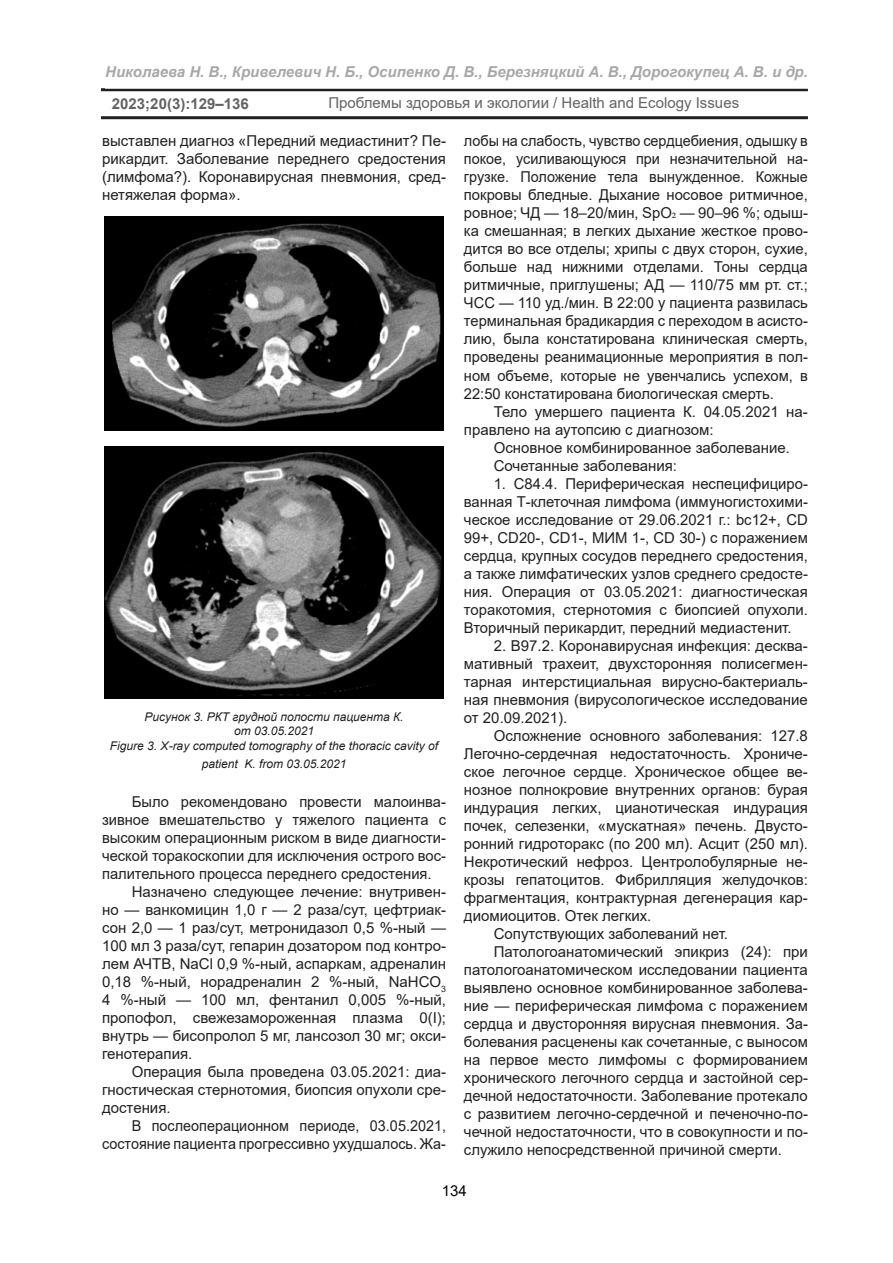
<style>
.page{position:relative;width:893px;height:1263px;background:#fff}
.page>*{position:absolute;margin:0;border:0;box-sizing:border-box;transform-origin:0 0}
.ТЕКСТ{font:15px/18px "Arial";color:#231f20;text-align:justify}
.ТЕКСТ-2{font:15px/18px "Arial";color:#231f20;text-align:right;scale:.96 1}
.t1{font:italic 700 15px "Arial";color:#808285}
.t2{font:700 15px "Arial";color:#231f20}
.t3{font:15px "Arial";color:#000}
.ТЕКСТ-3{font:italic 12px/14.4px "Arial";color:#231f20;text-align:center}
.s1{font-family:"Times New Roman"}
</style>
<div class="page">
<hr style="left:101px;top:116px;width:707px;height:3px;background:#231f20">
<hr style="left:101px;top:88px;width:707px;height:3px;background:#231f20">
<img style="left:104px;top:216px;width:340px;height:214px">
<img style="left:104px;top:446px;width:340px;height:252px">
<p class="t1" style="left:105px;top:62px;width:704px">Николаева Н. В., Кривелевич Н. Б., Осипенко Д. В., Березняцкий А. В., Дорогокупец А. В. и др.</p>
<p class="t2" style="left:112px;top:93px;width:138px">2023;20(3):129–136</p>
<p class="ТЕКСТ" style="left:328px;top:94px;width:412px">Проблемы здоровья и экологии / Health and Ecology Issues</p>
<p class="ТЕКСТ" style="left:102px;top:132px;width:345px">выставлен диагноз «Передний медиастинит? Пе&shy;рикардит. Заболевание переднего средостения (лимфома?). Коронавирусная пневмония, сред&shy;нетяжелая форма».</p>
<p class="ТЕКСТ-3" style="left:145px;top:710px;width:260px">Рисунок 3. РКТ грудной полости пациента К. от 03.05.2021</p>
<p class="ТЕКСТ-3" style="left:110px;top:737px;width:330px;line-height:18px">Figure 3. X-ray computed tomography of the thoracic cavity of patient K. from 03.05.2021</p>
<p class="ТЕКСТ" style="left:102px;top:793px;width:345px;text-indent:30px">Было рекомендовано провести малоинва&shy;зивное вмешательство у тяжелого пациента с высоким операционным риском в виде диагности&shy;ческой торакоскопии для исключения острого вос&shy;палительного процесса переднего средостения.</p>
<p class="ТЕКСТ" style="left:102px;top:883px;width:345px;text-indent:30px">Назначено следующее лечение: внутривен&shy;но — ванкомицин 1,0 г — 2 раза/сут, цефтриак&shy;сон 2,0 — 1 раз/сут, метронидазол 0,5 %-ный — 100 мл 3 раза/сут, гепарин дозатором под контро&shy;лем АЧТВ, NaCl 0,9 %-ный, аспаркам, адреналин 0,18 %-ный, норадреналин 2 %-ный, NaHCO<sub>3<br></sub>4 %-ный — 100 мл, фентанил 0,005 %-ный, пропофол, свежезамороженная плазма 0(I); внутрь — бисопролол 5 мг, лансозол 30 мг; окси&shy;генотерапия.</p>
<p class="ТЕКСТ" style="left:102px;top:1063px;width:345px;text-indent:30px">Операция была проведена 03.05.2021: диа&shy;гностическая стернотомия, биопсия опухоли сре&shy;достения.</p>
<p class="ТЕКСТ-2" style="left:102px;top:1117px;width:360px">В послеоперационном периоде, 03.05.2021, состояние пациента прогрессивно ухудшалось. Жа-</p>
<p class="ТЕКСТ-2" style="left:464px;top:132px;width:360px;text-align:justify">лобы на слабость, чувство сердцебиения, одышку в покое, усиливающуюся при незначительной на&shy;грузке. Положение тела вынужденное. Кожные покровы бледные. Дыхание носовое ритмичное, ровное; ЧД — 18–20/мин, SрО<span class="s1">₂</span> — 90–96 %; одыш&shy;ка смешанная; в легких дыхание жесткое прово&shy;дится во все отделы; хрипы с двух сторон, сухие, больше над нижними отделами. Тоны сердца ритмичные, приглушены; АД — 110/75 мм рт. ст.; ЧСС — 110 уд./мин. В 22:00 у пациента развилась терминальная брадикардия с переходом в асисто&shy;лию, была констатирована клиническая смерть, проведены реанимационные мероприятия в пол&shy;ном объеме, которые не увенчались успехом, в 22:50 констатирована биологическая смерть.</p>
<p class="ТЕКСТ" style="left:464px;top:402px;width:345px;text-indent:30px">Тело умершего пациента К. 04.05.2021 на&shy;правлено на аутопсию с диагнозом:</p>
<p class="ТЕКСТ" style="left:494px;top:438px;width:298px">Основное комбинированное заболевание.</p>
<p class="ТЕКСТ" style="left:494px;top:456px;width:185px">Сочетанные заболевания:</p>
<p class="ТЕКСТ" style="left:464px;top:474px;width:345px;text-indent:30px">1. С84.4. Периферическая неспецифициро&shy;ванная Т-клеточная лимфома (иммуногистохими&shy;ческое исследование от 29.06.2021 г.: bc12+, CD 99+, CD20-, CD1-, МИМ 1-, CD 30-) с поражением сердца, крупных сосудов переднего средостения, а также лимфатических узлов среднего средосте&shy;ния. Операция от 03.05.2021: диагностическая торакотомия, стернотомия с биопсией опухоли.<br>Вторичный перикардит, передний медиастенит.</p>
<p class="ТЕКСТ" style="left:464px;top:636px;width:345px;text-indent:30px">2. В97.2. Коронавирусная инфекция: десква&shy;мативный трахеит, двухсторонняя полисегмен&shy;тарная интерстициальная вирусно-бактериаль&shy;ная пневмония (вирусологическое исследование от 20.09.2021).</p>
<p class="ТЕКСТ" style="left:464px;top:726px;width:345px;text-indent:30px">Осложнение основного заболевания: 127.8<br>Легочно-сердечная недостаточность. Хрониче&shy;ское легочное сердце. Хроническое общее ве&shy;нозное полнокровие внутренних органов: бурая индурация легких, цианотическая индурация почек, селезенки, «мускатная» печень. Двусто&shy;ронний гидроторакс (по 200 мл). Асцит (250 мл).<br>Некротический нефроз. Центролобулярные не&shy;крозы гепатоцитов. Фибрилляция желудочков: фрагментация, контрактурная дегенерация кар&shy;диомиоцитов. Отек легких.</p>
<p class="ТЕКСТ" style="left:494px;top:924px;width:236px">Сопутствующих заболеваний нет.</p>
<p class="ТЕКСТ" style="left:464px;top:942px;width:346px;text-indent:30px">Патологоанатомический эпикриз (24): при патологоанатомическом исследовании пациента выявлено основное комбинированное заболева&shy;ние — периферическая лимфома с поражением сердца и двусторонняя вирусная пневмония. За&shy;болевания расценены как сочетанные, с выносом на первое место лимфомы с формированием хронического легочного сердца и застойной сер&shy;дечной недостаточности. Заболевание протекало с развитием легочно-сердечной и печеночно-по&shy;чечной недостаточности, что в совокупности и по&shy;служило непосредственной причиной смерти.</p>
<p class="t3" style="left:442px;top:1180px;width:27px">134</p>
</div>
